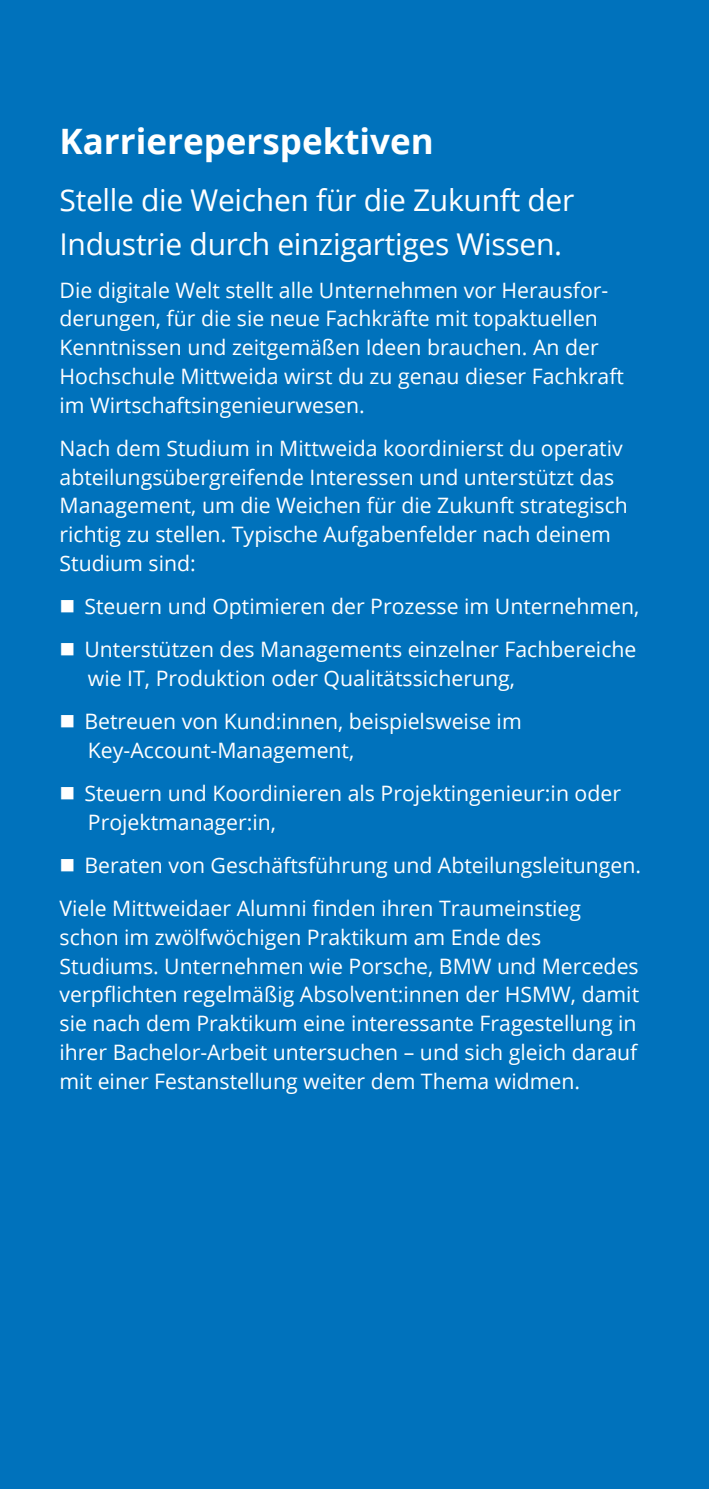
<style>
.page{position:relative;width:709px;height:1489px;background:#fff}
.page>*{position:absolute;margin:0;border:0;box-sizing:border-box;transform-origin:0 0}
.t1{font:700 35px "Open Sans";color:#fff}
.t2{font:30px/43px "Open Sans";letter-spacing:-.01em;color:#fff}
.t3{font:21.25px/28.8px "Open Sans";color:#fff}
</style>
<div class="page">
<div style="left:0;top:0;width:709px;height:1488px;background:#0072bc"></div>
<h1 class="t1" style="left:60px;top:116px;width:376px">Karriereperspektiven</h1>
<h2 class="t2" style="left:60px;top:178px;width:516px">Stelle die Weichen für die Zukunft der<br>Industrie durch einzigartiges Wissen.</h2>
<p class="t3" style="left:60px;top:275px;width:566px">Die digitale Welt stellt alle Unternehmen vor Herausfor&shy;derungen, für die sie neue Fachkräfte mit topaktuellen Kenntnissen und zeitgemäßen Ideen brauchen. An der Hochschule Mittweida wirst du zu genau dieser Fachkraft im Wirtschaftsingenieurwesen.</p>
<p class="t3" style="left:60px;top:433px;width:570px">Nach dem Studium in Mittweida koordinierst du operativ abteilungsübergreifende Interessen und unterstützt das Management, um die Weichen für die Zukunft strategisch richtig zu stellen. Typische Aufgabenfelder nach deinem Studium sind:</p>
<p class="t3" style="left:84px;top:584px;width:556px;line-height:43px">Steuern und Optimieren der Prozesse im Unternehmen,<br>Unterstützen des Managements einzelner Fachbereiche</p>
<p class="t3" style="left:84px;top:656px;width:439px;line-height:43px">wie IT, Produktion oder Qualitätssicherung,<br>Betreuen von Kund:innen, beispielsweise im</p>
<p class="t3" style="left:84px;top:728px;width:538px;line-height:43px">Key-Account-Management,<br>Steuern und Koordinieren als Projektingenieur:in oder</p>
<p class="t3" style="left:88px;top:807px;width:190px">Projektmanager:in,</p>
<p class="t3" style="left:84px;top:850px;width:558px">Beraten von Geschäftsführung und Abteilungsleitungen.</p>
<p class="t3" style="left:60px;top:893px;width:523px">Viele Mittweidaer Alumni finden ihren Traumeinstieg</p>
<p class="t3" style="left:60px;top:922px;width:581px">schon im zwölfwöchigen Praktikum am Ende des Studiums. Unternehmen wie Porsche, BMW und Mercedes verpflichten regelmäßig Absolvent:innen der HSMW, damit sie nach dem Praktikum eine interessante Fragestellung in ihrer Bachelor-Arbeit untersuchen – und sich gleich darauf mit einer Festanstellung weiter dem Thema widmen.</p>
</div>
